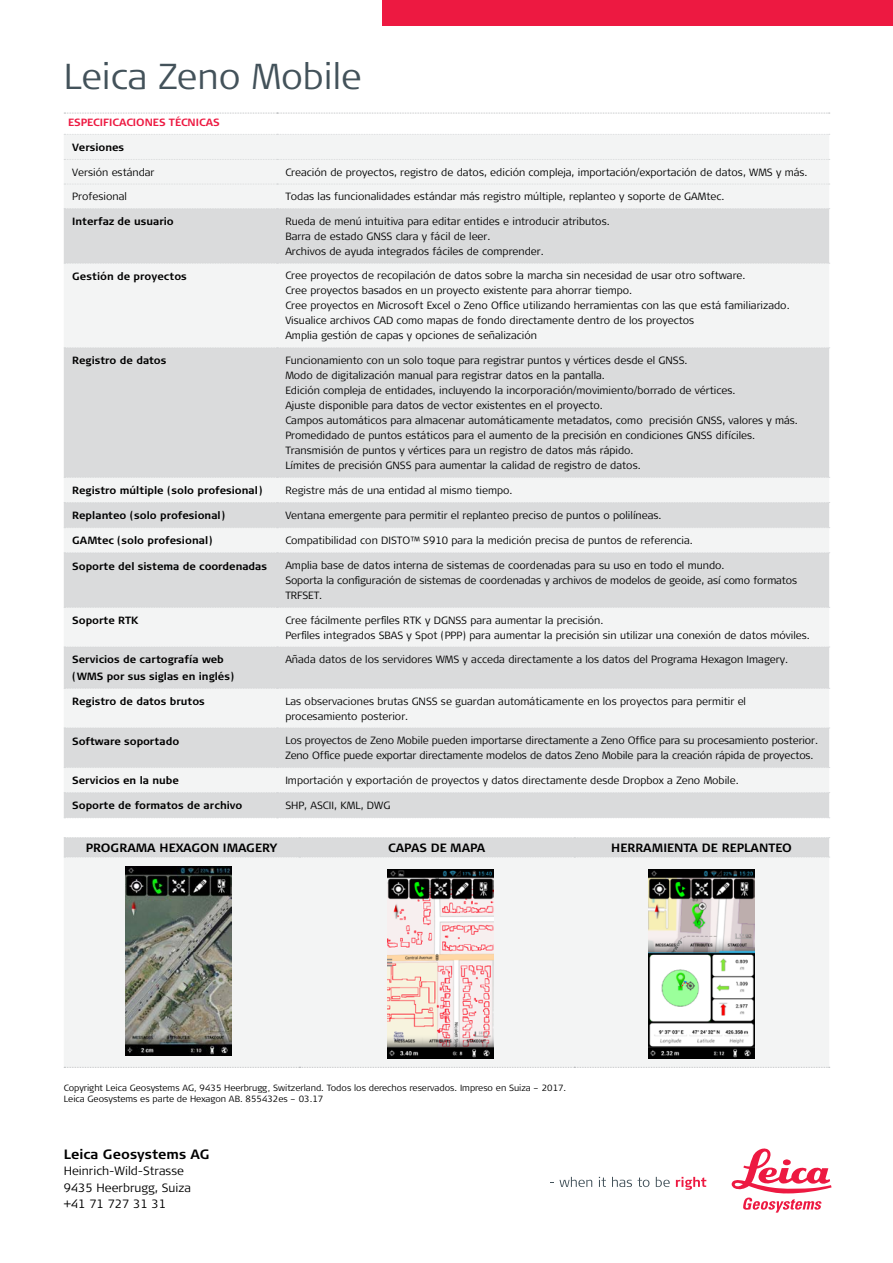
<style>
.page{position:relative;width:893px;height:1263px;background:#fff}
.page>*{position:absolute;margin:0;border:0;box-sizing:border-box;transform-origin:0 0}
.t1{font:300 36px "Signa Column";color:#43525a}
.t2{font:700 13.5px "Signa Column";color:#000}
.t3{font:700 12px "Signa Column";color:#000}
.t4{font:300 12px/16.5px "Signa Pro";color:#000}
.t5{font:300 10.5px/15px "Signa Pro";color:#000}
.t6{font:700 10.5px/16.5px "Signa Column";color:#000}
.t7{font:700 10.5px "Signa Column";color:#ed1941}
.t8{font:300 9px/10.5px "Signa Column";color:#000}
</style>
<div class="page">
<div style="left:64px;top:135px;width:765px;height:73px;background:#f3f4f4"></div>
<svg style="left:64px;top:209px;width:765px;height:608px;fill:#dadbdc"></svg>
<svg style="left:64px;top:159px;width:766px;height:1px"></svg>
<svg style="left:64px;top:184px;width:766px;height:1px"></svg>
<svg style="left:64px;top:113px;width:766px;height:22px"></svg>
<svg style="left:64px;top:208px;width:766px;height:1px"></svg>
<svg style="left:64px;top:263px;width:766px;height:1px"></svg>
<svg style="left:64px;top:347px;width:766px;height:1px"></svg>
<svg style="left:64px;top:477px;width:766px;height:1px"></svg>
<svg style="left:64px;top:502px;width:766px;height:1px"></svg>
<svg style="left:64px;top:527px;width:766px;height:1px"></svg>
<svg style="left:64px;top:552px;width:766px;height:1px"></svg>
<svg style="left:64px;top:607px;width:766px;height:1px"></svg>
<svg style="left:64px;top:647px;width:766px;height:1px"></svg>
<svg style="left:64px;top:688px;width:766px;height:1px"></svg>
<svg style="left:64px;top:727px;width:766px;height:1px"></svg>
<svg style="left:64px;top:767px;width:766px;height:1px"></svg>
<svg style="left:64px;top:792px;width:766px;height:1px"></svg>
<svg style="left:64px;top:817px;width:766px;height:1px"></svg>
<svg style="left:559px;top:1177px;width:33px;height:10px"></svg>
<svg style="left:599px;top:1177px;width:7px;height:10px"></svg>
<svg style="left:612px;top:1177px;width:37px;height:10px"></svg>
<svg style="left:656px;top:1177px;width:14px;height:10px"></svg>
<svg style="left:676px;top:1177px;width:30px;height:13px"></svg>
<svg style="left:732px;top:1148px;width:99px;height:64px"></svg>
<div style="left:64px;top:858px;width:765px;height:209px;background:#f3f4f4"></div>
<svg style="left:64px;top:1067px;width:766px;height:1px"></svg>
<svg style="left:64px;top:837px;width:766px;height:21px;background:#dbdcdd"></svg>
<img style="left:125px;top:866px;width:106px;height:189px">
<img style="left:387px;top:870px;width:106px;height:189px">
<img style="left:648px;top:870px;width:106px;height:189px">
<div style="left:383px;top:0;width:510px;height:26px;background:#ed1941"></div>
<h1 class="t1" style="left:64px;top:54px;width:299px">Leica Zeno Mobile</h1>
<p class="t7" style="left:68px;top:116px;width:153px">ESPECIFICACIONES TÉCNICAS</p>
<p class="t6" style="left:72px;top:139px;width:53px">Versiones</p>
<p class="t5" style="left:72px;top:164px;width:84px">Versión estándar</p>
<p class="t5" style="left:285px;top:164px;width:524px">Creación de proyectos, registro de datos, edición compleja, importación/exportación de datos, WMS y más.</p>
<p class="t5" style="left:72px;top:188px;width:56px">Profesional</p>
<p class="t5" style="left:285px;top:188px;width:441px">Todas las funcionalidades estándar más registro múltiple, replanteo y soporte de GAMtec.</p>
<p class="t6" style="left:72px;top:214px;width:103px">Interfaz de usuario</p>
<p class="t5" style="left:285px;top:213px;width:326px">Rueda de menú intuitiva para editar entides e introducir atributos.<br>Barra de estado GNSS clara y fácil de leer.<br>Archivos de ayuda integrados fáciles de comprender.</p>
<p class="t6" style="left:72px;top:268px;width:116px">Gestión de proyectos</p>
<p class="t5" style="left:285px;top:268px;width:506px">Cree proyectos de recopilación de datos sobre la marcha sin necesidad de usar otro software.<br>Cree proyectos basados en un proyecto existente para ahorrar tiempo.<br>Cree proyectos en Microsoft Excel o Zeno Office utilizando herramientas con las que está familiarizado.<br>Visualice archivos CAD como mapas de fondo directamente dentro de los proyectos<br>Amplia gestión de capas y opciones de señalización</p>
<p class="t6" style="left:72px;top:353px;width:96px">Registro de datos</p>
<p class="t5" style="left:285px;top:352px;width:514px">Funcionamiento con un solo toque para registrar puntos y vértices desde el GNSS.<br>Modo de digitalización manual para registrar datos en la pantalla.<br>Edición compleja de entidades, incluyendo la incorporación/movimiento/borrado de vértices.<br>Ajuste disponible para datos de vector existentes en el proyecto.<br>Campos automáticos para almacenar automáticamente metadatos, como precisión GNSS, valores y más.<br>Promedidado de puntos estáticos para el aumento de la precisión en condiciones GNSS difíciles.<br>Transmisión de puntos y vértices para un registro de datos más rápido.<br>Límites de precisión GNSS para aumentar la calidad de registro de datos.</p>
<p class="t6" style="left:72px;top:482px;width:192px">Registro múltiple (solo profesional)</p>
<p class="t5" style="left:285px;top:482px;width:229px">Registre más de una entidad al mismo tiempo.</p>
<p class="t6" style="left:72px;top:507px;width:154px">Replanteo (solo profesional)</p>
<p class="t5" style="left:285px;top:507px;width:378px">Ventana emergente para permitir el replanteo preciso de puntos o polilíneas.</p>
<p class="t6" style="left:72px;top:533px;width:142px">GAMtec (solo profesional)</p>
<p class="t5" style="left:285px;top:532px;width:409px">Compatibilidad con DISTO™ S910 para la medición precisa de puntos de referencia.</p>
<p class="t6" style="left:72px;top:558px;width:196px">Soporte del sistema de coordenadas</p>
<p class="t5" style="left:285px;top:557px;width:513px">Amplia base de datos interna de sistemas de coordenadas para su uso en todo el mundo.<br>Soporta la configuración de sistemas de coordenadas y archivos de modelos de geoide, así como formatos<br>TRFSET.</p>
<p class="t6" style="left:72px;top:612px;width:68px">Soporte RTK</p>
<p class="t5" style="left:285px;top:612px;width:526px">Cree fácilmente perfiles RTK y DGNSS para aumentar la precisión.<br>Perfiles integrados SBAS y Spot (PPP) para aumentar la precisión sin utilizar una conexión de datos móviles.</p>
<p class="t6" style="left:72px;top:652px;width:164px">Servicios de cartografía web (WMS por sus siglas en inglés)</p>
<p class="t5" style="left:285px;top:651px;width:504px">Añada datos de los servidores WMS y acceda directamente a los datos del Programa Hexagon Imagery.</p>
<p class="t6" style="left:72px;top:693px;width:134px">Registro de datos brutos</p>
<p class="t5" style="left:285px;top:693px;width:462px">Las observaciones brutas GNSS se guardan automáticamente en los proyectos para permitir el procesamiento posterior.</p>
<p class="t6" style="left:72px;top:733px;width:109px">Software soportado</p>
<p class="t5" style="left:285px;top:732px;width:534px">Los proyectos de Zeno Mobile pueden importarse directamente a Zeno Office para su procesamiento posterior.<br>Zeno Office puede exportar directamente modelos de datos Zeno Mobile para la creación rápida de proyectos.</p>
<p class="t6" style="left:72px;top:772px;width:108px">Servicios en la nube</p>
<p class="t5" style="left:285px;top:772px;width:455px">Importación y exportación de proyectos y datos directamente desde Dropbox a Zeno Mobile.</p>
<p class="t6" style="left:72px;top:798px;width:172px">Soporte de formatos de archivo</p>
<p class="t5" style="left:285px;top:797px;width:107px">SHP, ASCII, KML, DWG</p>
<p class="t3" style="left:86px;top:840px;width:193px">PROGRAMA HEXAGON IMAGERY</p>
<p class="t3" style="left:388px;top:840px;width:99px">CAPAS DE MAPA</p>
<p class="t3" style="left:611px;top:840px;width:182px">HERRAMIENTA DE REPLANTEO</p>
<p class="t8" style="left:64px;top:1083px;width:504px">Copyright Leica Geosystems AG, 9435 Heerbrugg, Switzerland. Todos los derechos reservados. Impreso en Suiza – 2017.<br>Leica Geosystems es parte de Hexagon AB. 855432es – 03.17</p>
<p class="t2" style="left:64px;top:1145px;width:147px">Leica Geosystems AG</p>
<p class="t4" style="left:64px;top:1162px;width:129px">Heinrich-Wild-Strasse<br>9435 Heerbrugg, Suiza +41 71 727 31 31</p>
</div>
